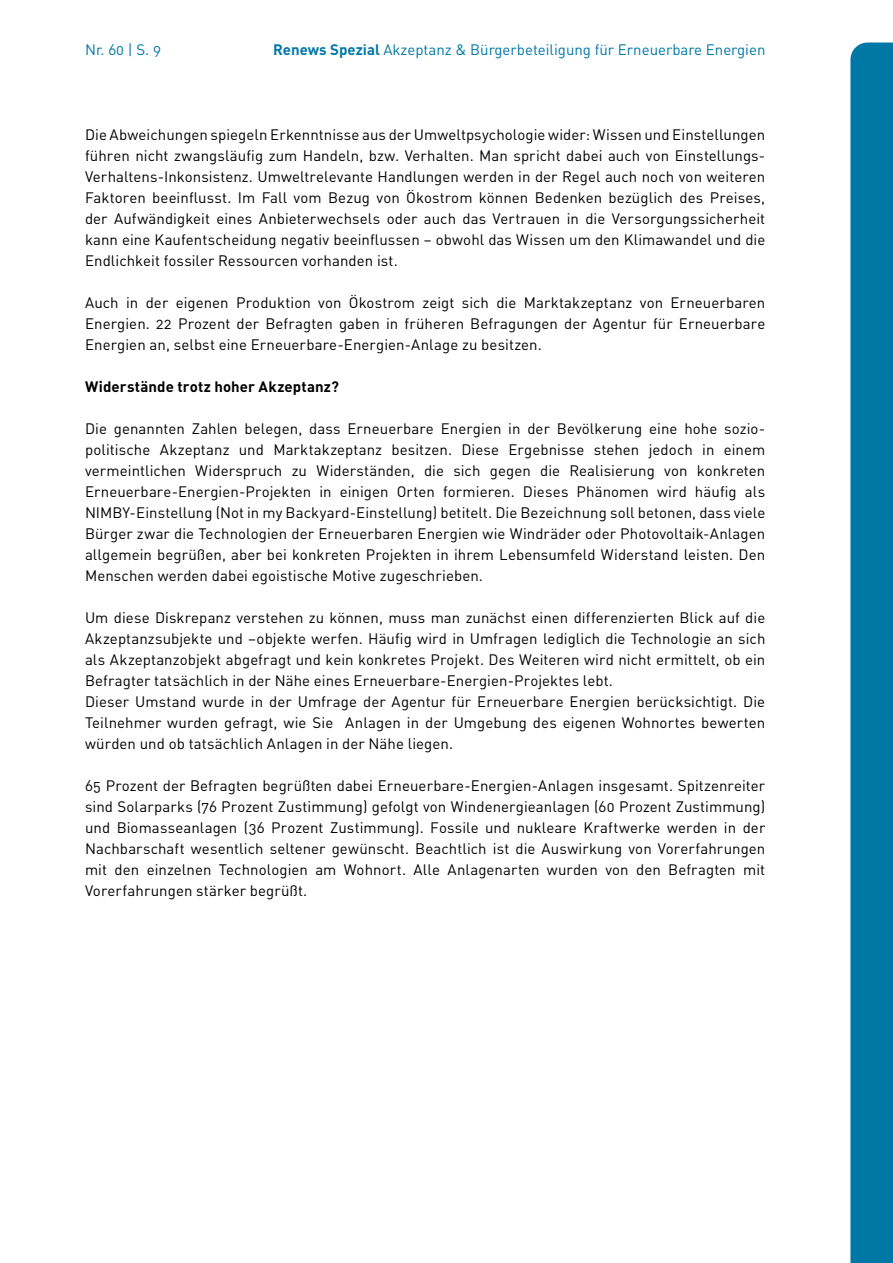
<style>
.page{position:relative;width:893px;height:1263px;background:#fff}
.page>*{position:absolute;margin:0;border:0;box-sizing:border-box;transform-origin:0 0}
.t1{font:15px/21px "DIN Regular Alternate";letter-spacing:.005em;color:#000;text-align:justify}
.t2{font:15px "DIN Regular Alternate";color:#0078a6}
.t3{font:15px "DIN Bold Alternate";letter-spacing:.01em;color:#000}
.s1{font-family:"DIN";font-weight:700}
</style>
<div class="page">
<div style="left:850px;top:43px;width:43px;height:1220px;background:#0078a6"></div>
<p class="t2" style="left:85px;top:40px;width:77px">Nr. 60 | S. 9</p>
<p class="t2" style="left:273px;top:40px;width:494px"><span class="s1">Renews Spezial</span> Akzeptanz &amp; Bürgerbeteiligung für Erneuerbare Energien</p>
<p class="t1" style="left:85px;top:124px;width:682px">Die Abweichungen spiegeln Erkenntnisse aus der Umweltpsychologie wider: Wissen und Einstellungen führen nicht zwangsläufig zum Handeln, bzw. Verhalten. Man spricht dabei auch von Einstellungs-Verhaltens-Inkonsistenz. Umweltrelevante Handlungen werden in der Regel auch noch von weiteren Faktoren beeinflusst. Im Fall vom Bezug von Ökostrom können Bedenken bezüglich des Preises, der Aufwändigkeit eines Anbieterwechsels oder auch das Vertrauen in die Versorgungssicherheit kann eine Kaufentscheidung negativ beeinflussen – obwohl das Wissen um den Klimawandel und die Endlichkeit fossiler Ressourcen vorhanden ist.</p>
<p class="t1" style="left:85px;top:292px;width:682px">Auch in der eigenen Produktion von Ökostrom zeigt sich die Marktakzeptanz von Erneuerbaren Energien. 22 Prozent der Befragten gaben in früheren Befragungen der Agentur für Erneuerbare Energien an, selbst eine Erneuerbare-Energien-Anlage zu besitzen.</p>
<p class="t3" style="left:85px;top:377px;width:256px">Widerstände trotz hoher Akzeptanz?</p>
<p class="t1" style="left:85px;top:418px;width:682px">Die genannten Zahlen belegen, dass Erneuerbare Energien in der Bevölkerung eine hohe sozio&shy;politische Akzeptanz und Marktakzeptanz besitzen. Diese Ergebnisse stehen jedoch in einem vermeintlichen Widerspruch zu Widerständen, die sich gegen die Realisierung von konkreten Erneuerbare-Energien-Projekten in einigen Orten formieren. Dieses Phänomen wird häufig als NIMBY-Einstellung (Not in my Backyard-Einstellung) betitelt. Die Bezeichnung soll betonen, dass viele Bürger zwar die Technologien der Erneuerbaren Energien wie Windräder oder Photovoltaik-Anlagen allgemein begrüßen, aber bei konkreten Projekten in ihrem Lebensumfeld Widerstand leisten. Den Menschen werden dabei egoistische Motive zugeschrieben.</p>
<p class="t1" style="left:85px;top:607px;width:682px;text-align:left">Um diese Diskrepanz verstehen zu können, muss man zunächst einen differenzierten Blick auf die Akzeptanzsubjekte und –objekte werfen. Häufig wird in Umfragen lediglich die Technologie an sich als Akzeptanzobjekt abgefragt und kein konkretes Projekt. Des Weiteren wird nicht ermittelt, ob ein Befragter tatsächlich in der Nähe eines Erneuerbare-Energien-Projektes lebt.<br>Dieser Umstand wurde in der Umfrage der Agentur für Erneuerbare Energien berücksichtigt. Die Teilnehmer wurden gefragt, wie Sie Anlagen in der Umgebung des eigenen Wohnortes bewerten würden und ob tatsächlich Anlagen in der Nähe liegen.</p>
<p class="t1" style="left:85px;top:775px;width:682px">65 Prozent der Befragten begrüßten dabei Erneuerbare-Energien-Anlagen insgesamt. Spitzenreiter sind Solarparks (76 Prozent Zustimmung) gefolgt von Windenergieanlagen (60 Prozent Zustimmung) und Biomasseanlagen (36 Prozent Zustimmung). Fossile und nukleare Kraftwerke werden in der Nachbarschaft wesentlich seltener gewünscht. Beachtlich ist die Auswirkung von Vorerfahrungen mit den einzelnen Technologien am Wohnort. Alle Anlagenarten wurden von den Befragten mit Vorerfahrungen stärker begrüßt.</p>
</div>
